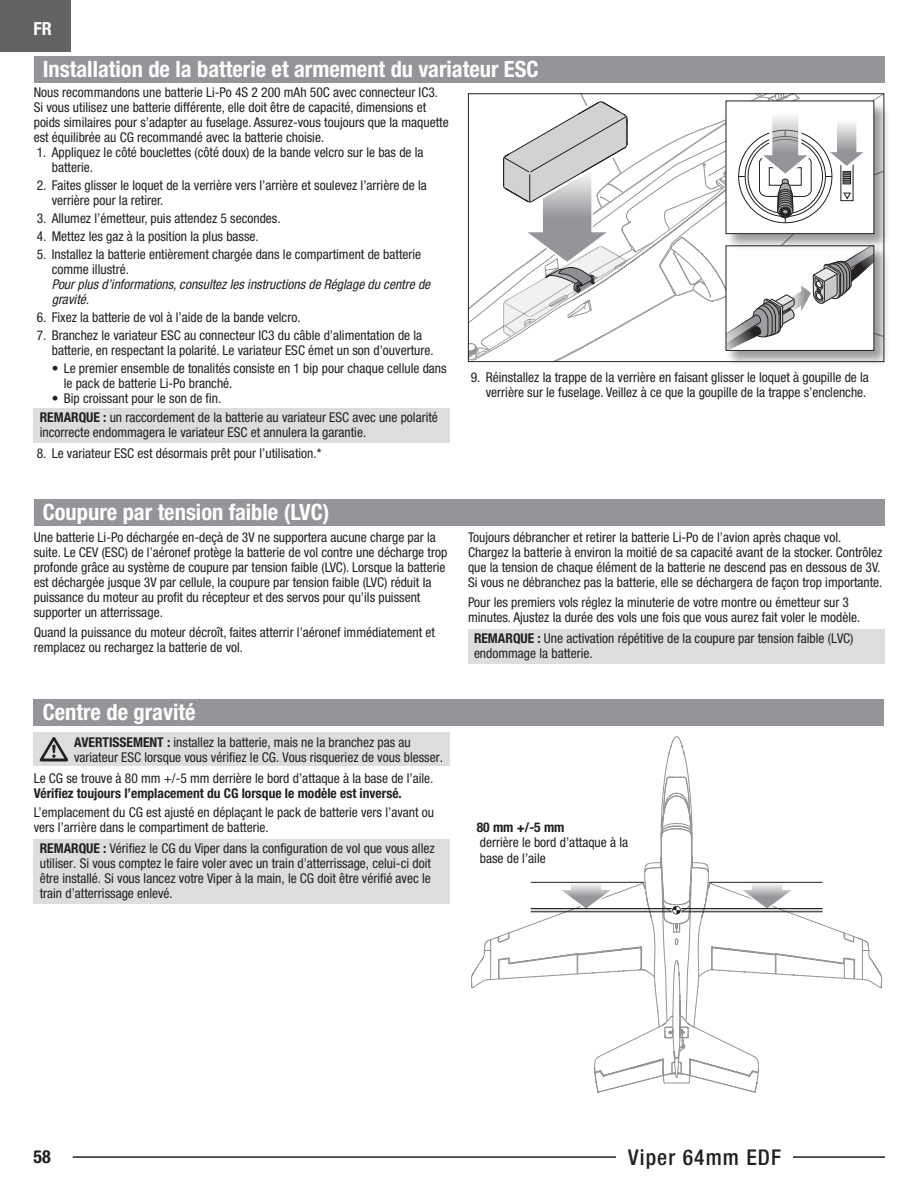
<style>
.page{position:relative;width:918px;height:1188px;background:#fff}
.page>*{position:absolute;margin:0;border:0;box-sizing:border-box;transform-origin:0 0}
.EFL_Main_Header{font:700 condensed 22.5px "Helvetica Neue LT Std";color:#fff}
.t1{font:500 condensed 21.75px "Helvetica Neue LT Std";letter-spacing:.05em;color:#231f20}
.t2{font:700 condensed 18px "Helvetica Neue LT Std";color:#fff}
.t3{font:700 condensed 18px "Helvetica Neue LT Std";color:#231f20}
.EFL_Body_Text{font:condensed 13.5px/15px "Helvetica Neue LT Std";color:#231f20}
.EFL_Notice{font:condensed 13.5px/15px "Helvetica Neue LT Std";color:#231f20}
.EFL_Cautions_and_Warnings{font:condensed 13.5px/15px "Helvetica Neue LT Std";color:#231f20}
.o__Standard_Text{font:condensed 13.5px/15.8px "Helvetica Neue LT Std";color:#231f20}
.o__Standard_Text_Bold{font:700 condensed 13.5px "Helvetica Neue LT Std";color:#231f20}
.s1{font-style:italic}
.s2{font-weight:700}
</style>
<div class="page">
<div style="left:0;top:0;width:71px;height:51px;background:#636366"></div>
<hr style="left:73px;top:1156px;width:812px;height:2px;background:#231f20">
<svg style="left:440px;top:736px;width:445px;height:422px"></svg>
<hr style="left:709px;top:882px;width:113px;height:1px;background:#231f20">
<hr style="left:531px;top:882px;width:113px;height:1px;background:#231f20">
<div style="left:468px;top:629px;width:416px;height:34px;background:#dcdddf"></div>
<div style="left:34px;top:500px;width:850px;height:26px;background:#939598"></div>
<div style="left:725px;top:245px;width:165px;height:121px;background:#231f20;opacity:.45"></div>
<div style="left:725px;top:100px;width:165px;height:151px;background:#231f20;opacity:.45"></div>
<svg style="left:468px;top:93px;width:416px;height:269px"></svg>
<div style="left:34px;top:408px;width:416px;height:35px;background:#dcdddf"></div>
<div style="left:34px;top:56px;width:850px;height:27px;background:#939598"></div>
<div style="left:34px;top:732px;width:416px;height:34px;background:#dcdddf"></div>
<div style="left:34px;top:839px;width:416px;height:64px;background:#dcdddf"></div>
<svg style="left:40px;top:737px;width:28px;height:24px"></svg>
<div style="left:34px;top:699px;width:850px;height:27px;background:#939598"></div>
<h3 class="t2" style="left:33px;top:18px;width:20px">FR</h3>
<p class="EFL_Main_Header" style="left:43px;top:55px;width:497px">Installation de la batterie et armement du variateur ESC</p>
<p class="EFL_Body_Text" style="left:34px;top:84px;width:416px">Nous recommandons une batterie Li-Po 4S 2 200 mAh 50C avec connecteur IC3.<br>Si vous utilisez une batterie différente, elle doit être de capacité, dimensions et poids similaires pour s’adapter au fuselage. Assurez-vous toujours que la maquette est équilibrée au CG recommandé avec la batterie choisie.</p>
<p class="EFL_Body_Text" style="left:52px;top:144px;width:373px;text-indent:-15px">1. Appliquez le côté bouclettes (côté doux) de la bande velcro sur le bas de la batterie.</p>
<p class="EFL_Body_Text" style="left:52px;top:177px;width:377px;text-indent:-15px">2. Faites glisser le loquet de la verrière vers l’arrière et soulevez l’arrière de la verrière pour la retirer.</p>
<p class="EFL_Body_Text" style="left:37px;top:210px;width:245px">3. Allumez l’émetteur, puis attendez 5 secondes.</p>
<p class="EFL_Body_Text" style="left:37px;top:228px;width:224px">4. Mettez les gaz à la position la plus basse.</p>
<p class="EFL_Body_Text" style="left:52px;top:246px;width:380px;text-indent:-15px">5. Installez la batterie entièrement chargée dans le compartiment de batterie comme illustré.<br><span class="s1">Pour plus d’informations, consultez les instructions de Réglage du centre de gravité.</span></p>
<p class="EFL_Body_Text" style="left:37px;top:309px;width:265px">6. Fixez la batterie de vol à l’aide de la bande velcro.</p>
<p class="EFL_Body_Text" style="left:52px;top:327px;width:383px;text-indent:-15px">7. Branchez le variateur ESC au connecteur IC3 du câble d’alimentation de la batterie, en respectant la polarité. Le variateur ESC émet un son d’ouverture.</p>
<p class="EFL_Body_Text" style="left:64px;top:360px;width:384px;text-indent:-12px">• Le premier ensemble de tonalités consiste en 1 bip pour chaque cellule dans le pack de batterie Li-Po branché.</p>
<p class="EFL_Body_Text" style="left:52px;top:390px;width:171px">• Bip croissant pour le son de fin.</p>
<p class="EFL_Notice" style="left:40px;top:410px;width:400px"><span class="s2">REMARQUE :</span> un raccordement de la batterie au variateur ESC avec une polarité incorrecte endommagera le variateur ESC et annulera la garantie.</p>
<p class="EFL_Body_Text" style="left:37px;top:446px;width:286px">8. Le variateur ESC est désormais prêt pour l’utilisation.*</p>
<p class="EFL_Main_Header" style="left:43px;top:498px;width:288px">Coupure par tension faible (LVC)</p>
<p class="EFL_Body_Text" style="left:34px;top:530px;width:415px">Une batterie Li-Po déchargée en-deçà de 3V ne supportera aucune charge par la suite. Le CEV (ESC) de l’aéronef protège la batterie de vol contre une décharge trop profonde grâce au système de coupure par tension faible (LVC). Lorsque la batterie est déchargée jusque 3V par cellule, la coupure par tension faible (LVC) réduit la puissance du moteur au profit du récepteur et des servos pour qu’ils puissent supporter un atterrissage.</p>
<p class="EFL_Body_Text" style="left:34px;top:625px;width:403px">Quand la puissance du moteur décroît, faites atterrir l’aéronef immédiatement et remplacez ou rechargez la batterie de vol.</p>
<p class="EFL_Main_Header" style="left:43px;top:698px;width:154px">Centre de gravité</p>
<p class="EFL_Cautions_and_Warnings" style="left:74px;top:734px;width:370px"><span class="s2">AVERTISSEMENT :</span> installez la batterie, mais ne la branchez pas au variateur ESC lorsque vous vérifiez le CG. Vous risqueriez de vous blesser.</p>
<p class="EFL_Body_Text" style="left:34px;top:770px;width:401px">Le CG se trouve à 80 mm +/-5 mm derrière le bord d’attaque à la base de l’aile.<br><span class="s2">Vérifiez toujours l’emplacement du CG lorsque le modèle est inversé.</span></p>
<p class="EFL_Body_Text" style="left:34px;top:805px;width:402px">L’emplacement du CG est ajusté en déplaçant le pack de batterie vers l’avant ou vers l’arrière dans le compartiment de batterie.</p>
<p class="EFL_Notice" style="left:40px;top:841px;width:396px"><span class="s2">REMARQUE :</span> Vérifiez le CG du Viper dans la configuration de vol que vous allez utiliser. Si vous comptez le faire voler avec un train d’atterrissage, celui-ci doit être installé. Si vous lancez votre Viper à la main, le CG doit être vérifié avec le train d’atterrissage enlevé.</p>
<p class="EFL_Body_Text" style="left:471px;top:369px;width:400px;text-align:right">9. Réinstallez la trappe de la verrière en faisant glisser le loquet à goupille de la verrière sur le fuselage. Veillez à ce que la goupille de la trappe s’enclenche.</p>
<p class="EFL_Body_Text" style="left:468px;top:530px;width:416px">Toujours débrancher et retirer la batterie Li-Po de l’avion après chaque vol.<br>Chargez la batterie à environ la moitié de sa capacité avant de la stocker. Contrôlez que la tension de chaque élément de la batterie ne descend pas en dessous de 3V.<br>Si vous ne débranchez pas la batterie, elle se déchargera de façon trop importante.</p>
<p class="EFL_Body_Text" style="left:468px;top:595px;width:394px">Pour les premiers vols réglez la minuterie de votre montre ou émetteur sur 3 minutes. Ajustez la durée des vols une fois que vous aurez fait voler le modèle.</p>
<p class="EFL_Notice" style="left:474px;top:631px;width:381px"><span class="s2">REMARQUE :</span> Une activation répétitive de la coupure par tension faible (LVC) endommage la batterie.</p>
<p class="o__Standard_Text_Bold" style="left:477px;top:819px;width:89px">80 mm +/-5 mm</p>
<p class="o__Standard_Text" style="left:480px;top:835px;width:150px">derrière le bord d’attaque à la base de l’aile</p>
<h3 class="t3" style="left:34px;top:1146px;width:19px">58</h3>
<h2 class="t1" style="left:628px;top:1144px;width:154px">Viper 64mm EDF</h2>
</div>
